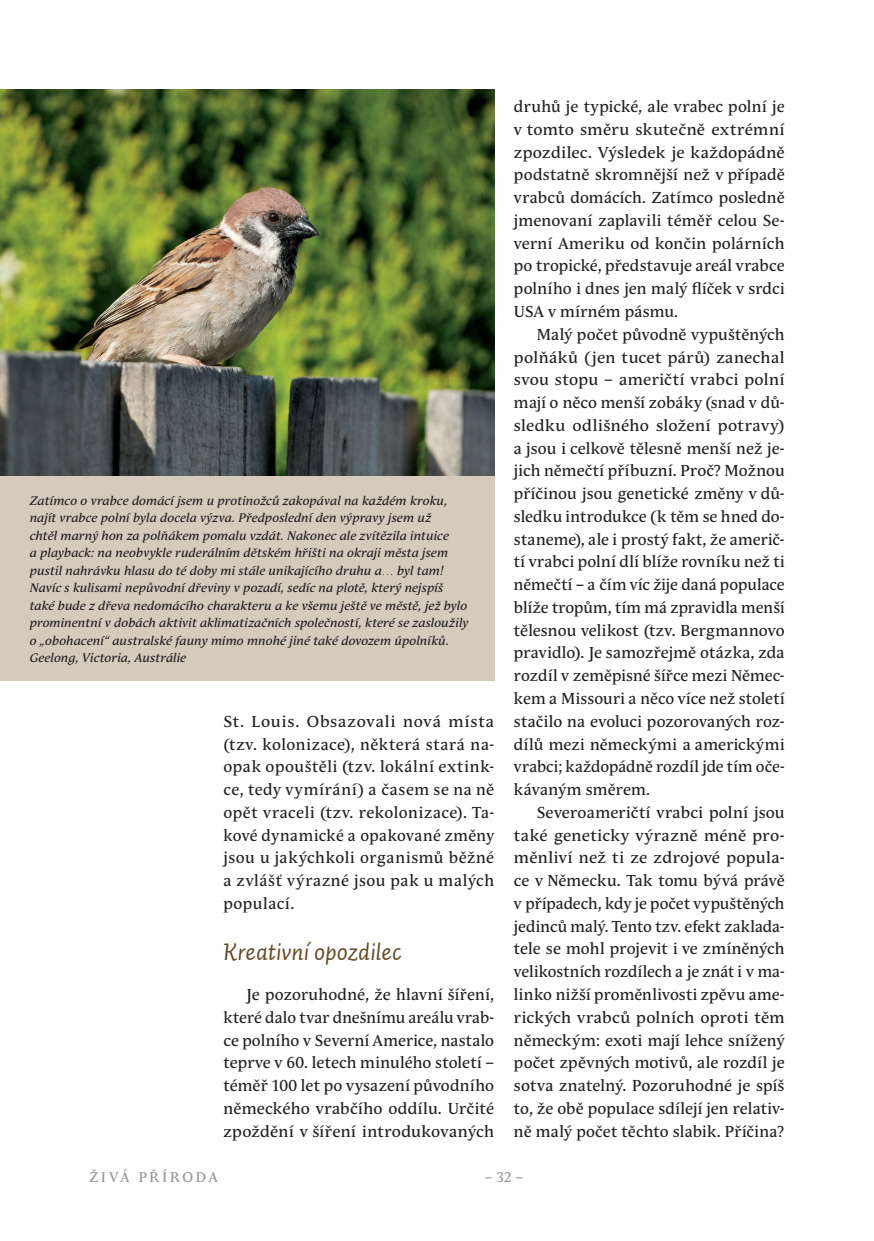
<style>
.page{position:relative;width:874px;height:1241px;background:#fff}
.page>*{position:absolute;margin:0;border:0;box-sizing:border-box;transform-origin:0 0}
.t1{font:24.5px "Auto 2 Italic LF";color:#694a25}
.t2{font:15.75px/22.8px "Andulka Text Pro";letter-spacing:.02em;color:#231f20;text-align:justify}
.t3{font:14px "Andulka Text Pro";letter-spacing:.195em;color:#939598}
.t4{font:italic 12.25px/17.5px "Andulka Text Pro";letter-spacing:.01em;color:#231f20}
.s1{font-family:"Myriad Pro";font-weight:300;font-style:normal}
</style>
<div class="page">
<img style="left:0;top:89px;width:494px;height:387px">
<div style="left:0;top:476px;width:494px;height:205px;background:#d6cabd"></div>
<p class="t4" style="left:30px;top:491px;width:440px">Zatímco o vrabce domácí jsem u protinožců zakopával na každém kroku, najít vrabce polní byla docela výzva. Předposlední den výpravy jsem už<br>chtěl marný hon za polňákem pomalu vzdát. Nakonec ale zvítězila intuice<br>a playback: na neobvykle ruderálním dětském hřišti na okraji města jsem pustil nahrávku hlasu do té doby mi stále unikajícího druhu a<span class="s1">…</span> byl tam!<br>Navíc s kulisami nepůvodní dřeviny v pozadí, sedíc na plotě, který nejspíš také bude z dřeva nedomácího charakteru a ke všemu ještě ve městě, jež bylo prominentní v dobách aktivit aklimatizačních společností, které se zasloužily o „obohacení“ australské fauny mimo mnohé jiné také dovozem úpolníků.<br>Geelong, Victoria, Austrálie</p>
<p class="t2" style="left:223px;top:710px;width:272px">St. Louis. Obsazovali nová místa (tzv. kolonizace), některá stará na&shy;opak opouštěli (tzv. lokální extink&shy;ce, tedy vymírání) a časem se na ně opět vraceli (tzv. rekolonizace). Ta&shy;kové dynamické a opakované změny jsou u jakýchkoli organismů běžné a zvlášť výrazné jsou pak u malých populací.</p>
<h1 class="t1" style="left:223px;top:935px;width:180px">Kreativní opozdilec</h1>
<p class="t2" style="left:223px;top:983px;width:272px;text-indent:23px">Je pozoruhodné, že hlavní šíření, které dalo tvar dnešnímu areálu vrab&shy;ce polního v Severní Americe, nastalo teprve v 60. letech minulého století – téměř 100 let po vysazení původního německého vrabčího oddílu. Určité zpoždění v šíření introdukovaných</p>
<p class="t2" style="left:513px;top:95px;width:272px">druhů je typické, ale vrabec polní je v tomto směru skutečně extrémní zpozdilec. Výsledek je každopádně podstatně skromnější než v případě vrabců domácích. Zatímco posledně jmenovaní zaplavili téměř celou Se&shy;verní Ameriku od končin polárních po tropické, představuje areál vrabce polního i dnes jen malý flíček v srdci USA v mírném pásmu.</p>
<p class="t2" style="left:513px;top:323px;width:272px;text-indent:23px">Malý počet původně vypuštěných polňáků (jen tucet párů) zanechal svou stopu – američtí vrabci polní mají o něco menší zobáky (snad v dů&shy;sledku odlišného složení potravy) a jsou i celkově tělesně menší než je&shy;jich němečtí příbuzní. Proč? Možnou příčinou jsou genetické změny v dů&shy;sledku introdukce (k těm se hned do&shy;staneme), ale i prostý fakt, že američ&shy;tí vrabci polní dlí blíže rovníku než ti němečtí – a čím víc žije daná populace blíže tropům, tím má zpravidla menší tělesnou velikost (tzv. Bergmannovo pravidlo). Je samozřejmě otázka, zda rozdíl v zeměpisné šířce mezi Němec&shy;kem a Missouri a něco více než století stačilo na evoluci pozorovaných roz&shy;dílů mezi německými a americkými vrabci; každopádně rozdíl jde tím oče&shy;kávaným směrem.</p>
<p class="t2" style="left:513px;top:801px;width:272px;text-indent:23px">Severoameričtí vrabci polní jsou také geneticky výrazně méně pro&shy;měnliví než ti ze zdrojové popula&shy;ce v Německu. Tak tomu bývá právě v případech, kdy je počet vypuštěných jedinců malý. Tento tzv. efekt zaklada&shy;tele se mohl projevit i ve zmíněných velikostních rozdílech a je znát i v ma&shy;linko nižší proměnlivosti zpěvu ame&shy;rických vrabců polních oproti těm německým: exoti mají lehce snížený počet zpěvných motivů, ale rozdíl je sotva znatelný. Pozoruhodné je spíš to, že obě populace sdílejí jen relativ&shy;ně malý počet těchto slabik. Příčina?</p>
<p class="t3" style="left:89px;top:1168px;width:130px">ŽIVÁ PŘÍRODA</p>
<p class="t3" style="left:484px;top:1168px;width:40px">– 32 –</p>
</div>
